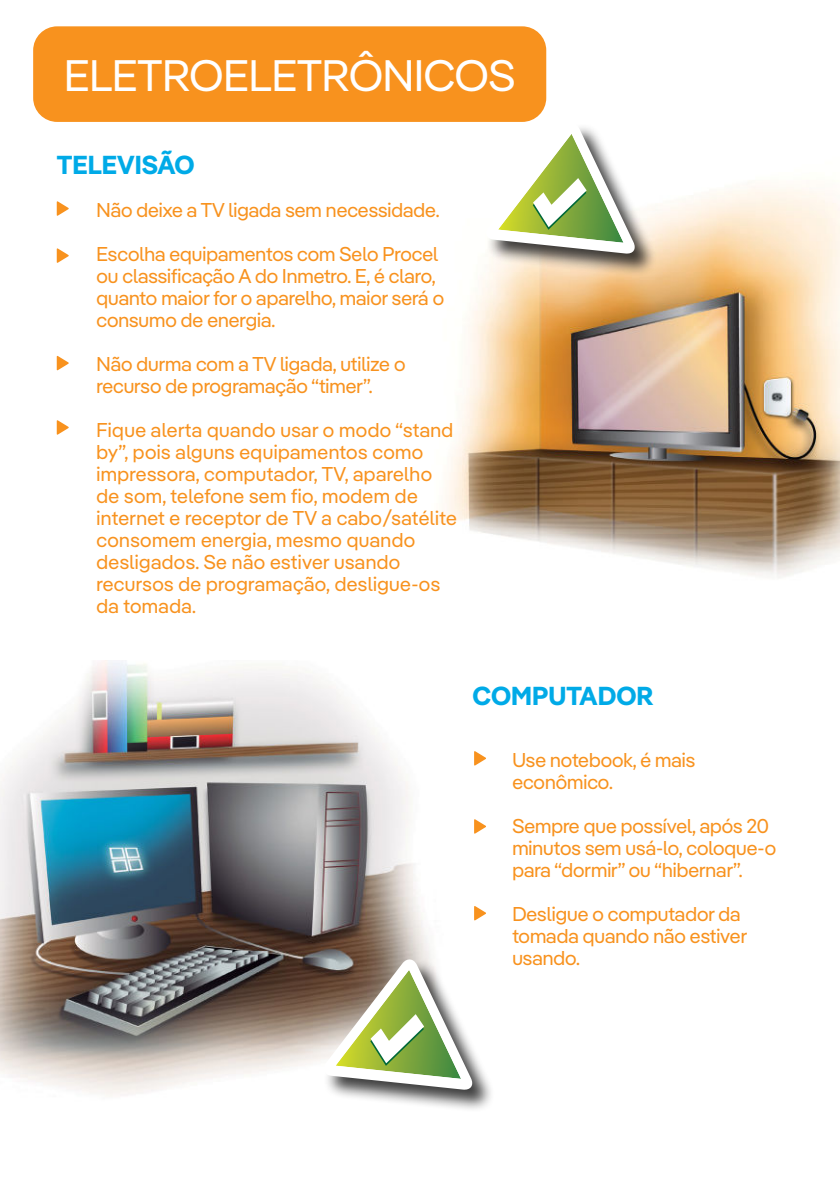
<style>
.page{position:relative;width:840px;height:1191px;background:#fff}
.page>*{position:absolute;margin:0;border:0;box-sizing:border-box;transform-origin:0 0}
.t1{font:44px "Iber Pangea";color:#fff}
.t2{font:700 26px "Iber Pangea";color:#00aae7}
.t3{font:20px/22px "Iber Pangea";color:#f8921e}
.t4{font:20px/22px "Iber Pangea";letter-spacing:.02em;color:#f8921e}
</style>
<div class="page">
<img style="left:445px;top:182px;width:394px;height:396px">
<img style="left:0;top:660px;width:431px;height:437px">
<div style="left:485px;top:123px;width:172px;height:154px;background:#000;opacity:.75"></div>
<svg style="left:483px;top:121px;width:153px;height:133px"></svg>
<div style="left:323px;top:959px;width:171px;height:153px;background:#000;opacity:.75"></div>
<svg style="left:321px;top:957px;width:153px;height:133px"></svg>
<svg style="left:474px;top:751px;width:12px;height:14px"></svg>
<svg style="left:474px;top:819px;width:12px;height:15px"></svg>
<svg style="left:474px;top:906px;width:12px;height:14px"></svg>
<svg style="left:57px;top:201px;width:12px;height:15px"></svg>
<svg style="left:57px;top:248px;width:12px;height:15px"></svg>
<svg style="left:57px;top:356px;width:12px;height:14px"></svg>
<svg style="left:57px;top:420px;width:12px;height:15px"></svg>
<div style="left:33px;top:26px;width:513px;height:96px;background:#f8921e;border-radius:24px"></div>
<h1 class="t1" style="left:64px;top:51px;width:452px">ELETROELETRÔNICOS</h1>
<h2 class="t2" style="left:57px;top:151px;width:139px">TELEVISÃO</h2>
<p class="t3" style="left:96px;top:198px;width:344px">Não deixe a TV ligada sem necessidade.</p>
<p class="t3" style="left:96px;top:242px;width:349px">Escolha equipamentos com Selo Procel ou classificação A do Inmetro. E, é claro, quanto maior for o aparelho, maior será o consumo de energia.</p>
<p class="t3" style="left:96px;top:352px;width:310px">Não durma com a TV ligada, utilize o recurso de programação “timer”.</p>
<p class="t4" style="left:96px;top:418px;width:362px">Fique alerta quando usar o modo “stand by”, pois alguns equipamentos como impressora, computador, TV, aparelho de som, telefone sem fio, modem de internet e receptor de TV a cabo/satélite consomem energia, mesmo quando desligados. Se não estiver usando recursos de programação, desligue-os da tomada.</p>
<h2 class="t2" style="left:472px;top:682px;width:182px">COMPUTADOR</h2>
<p class="t3" style="left:512px;top:748px;width:184px">Use notebook, é mais econômico.</p>
<p class="t3" style="left:512px;top:814px;width:265px">Sempre que possível, após 20 minutos sem usá-lo, coloque-o para “dormir” ou “hibernar”.</p>
<p class="t3" style="left:512px;top:902px;width:236px">Desligue o computador da tomada quando não estiver usando.</p>
</div>
